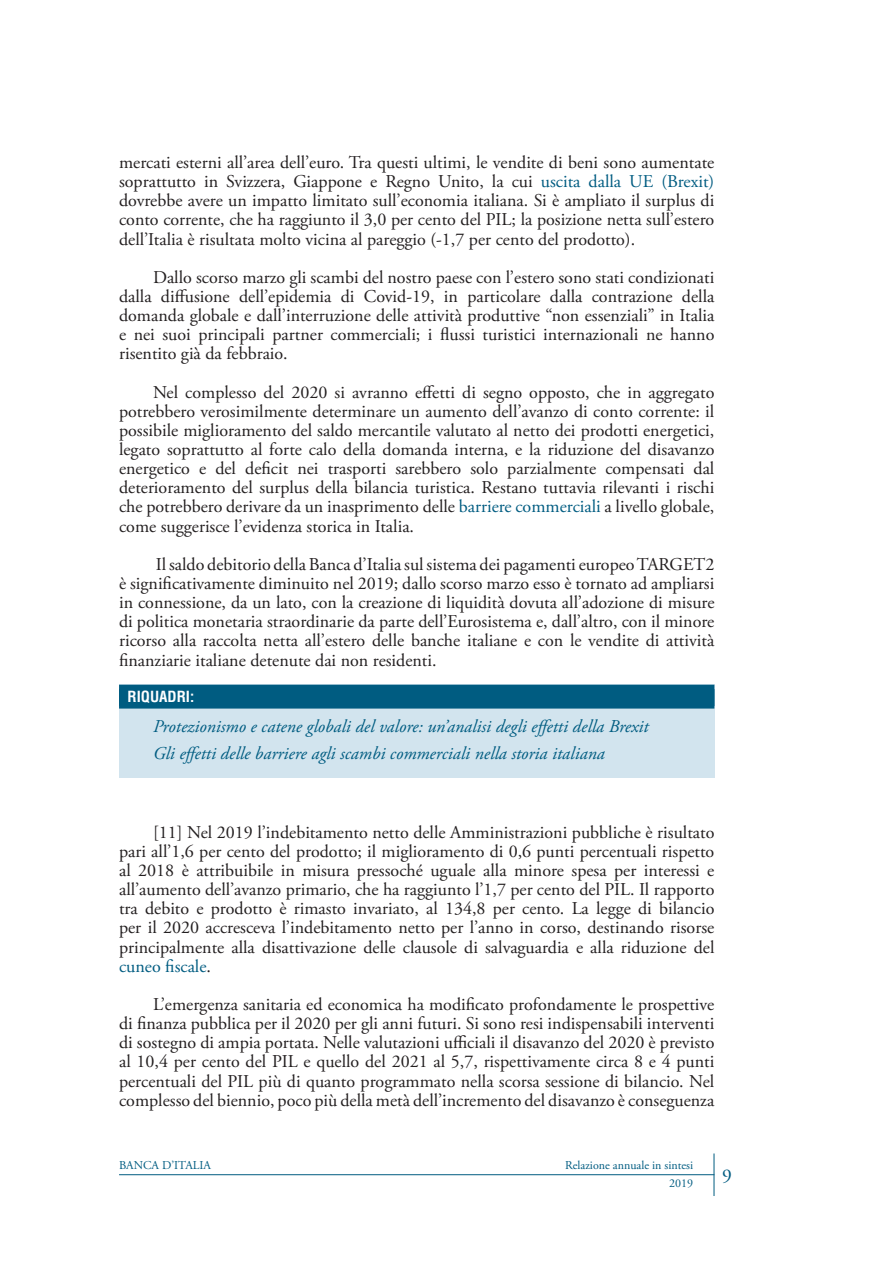
<style>
.page{position:relative;width:893px;height:1263px;background:#fff}
.page>*{position:absolute;margin:0;border:0;box-sizing:border-box;transform-origin:0 0}
.t1{font:19.5px "Adobe Garamond Pro";color:#005c81}
.PARAGRAFO__Testo{font:18px/19.2px "Adobe Garamond Pro";color:#231f20;text-align:justify}
.PARAGRAFO__Box{font:italic 18px "Adobe Garamond Pro";color:#005c81}
.TITOLO__Box{font:700 condensed 15px "Helvetica LT Std";color:#fff}
.t2{font:12px "Adobe Garamond Pro";color:#005c81}
.s1{color:#005c81}
</style>
<div class="page">
<hr style="left:119px;top:1174px;width:595px;height:1px;background:#005c81">
<hr style="left:714px;top:1153px;width:1px;height:43px;background:#005c81">
<div style="left:119px;top:685px;width:595px;height:93px;background:#d2e4ee"></div>
<div style="left:119px;top:685px;width:595px;height:21px;background:#005c81"></div>
<div style="left:119px;top:689px;width:595px;height:19px;background:#005c81"></div>
<p class="PARAGRAFO__Testo" style="left:119px;top:153px;width:597px">mercati esterni all’area dell’euro. Tra questi ultimi, le vendite di beni sono aumentate soprattutto in Svizzera, Giappone e Regno Unito, la cui <span class="s1">uscita dalla UE (Brexit) </span>dovrebbe avere un impatto limitato sull’economia italiana. Si è ampliato il surplus di conto corrente, che ha raggiunto il 3,0 per cento del PIL; la posizione netta sull’estero dell’Italia è risultata molto vicina al pareggio (-1,7 per cento del prodotto).</p>
<p class="PARAGRAFO__Testo" style="left:119px;top:268px;width:597px;text-indent:34px">Dallo scorso marzo gli scambi del nostro paese con l’estero sono stati condizionati dalla diffusione dell’epidemia di Covid-19, in particolare dalla contrazione della domanda globale e dall’interruzione delle attività produttive “non essenziali” in Italia e nei suoi principali partner commerciali; i flussi turistici internazionali ne hanno risentito già da febbraio.</p>
<p class="PARAGRAFO__Testo" style="left:119px;top:383px;width:597px;text-indent:34px">Nel complesso del 2020 si avranno effetti di segno opposto, che in aggregato potrebbero verosimilmente determinare un aumento dell’avanzo di conto corrente: il possibile miglioramento del saldo mercantile valutato al netto dei prodotti energetici, legato soprattutto al forte calo della domanda interna, e la riduzione del disavanzo energetico e del deficit nei trasporti sarebbero solo parzialmente compensati dal deterioramento del surplus della bilancia turistica. Restano tuttavia rilevanti i rischi che potrebbero derivare da un inasprimento delle <span class="s1">barriere commerciali</span> a livello globale, come suggerisce l’evidenza storica in Italia.</p>
<p class="PARAGRAFO__Testo" style="left:119px;top:555px;width:597px;text-indent:37px">Il saldo debitorio della Banca d’Italia sul sistema dei pagamenti europeo TARGET2 è significativamente diminuito nel 2019; dallo scorso marzo esso è tornato ad ampliarsi in connessione, da un lato, con la creazione di liquidità dovuta all’adozione di misure di politica monetaria straordinarie da parte dell’Eurosistema e, dall’altro, con il minore ricorso alla raccolta netta all’estero delle banche italiane e con le vendite di attività finanziarie italiane detenute dai non residenti.</p>
<h4 class="TITOLO__Box" style="left:128px;top:687px;width:68px">RIQUADRI:</h4>
<p class="PARAGRAFO__Box" style="left:153px;top:715px;width:497px">Protezionismo e catene globali del valore: un’analisi degli effetti della Brexit</p>
<p class="PARAGRAFO__Box" style="left:153px;top:742px;width:453px">Gli effetti delle barriere agli scambi commerciali nella storia italiana</p>
<p class="PARAGRAFO__Testo" style="left:119px;top:823px;width:597px;text-indent:34px">[11] Nel 2019 l’indebitamento netto delle Amministrazioni pubbliche è risultato pari all’1,6 per cento del prodotto; il miglioramento di 0,6 punti percentuali rispetto al 2018 è attribuibile in misura pressoché uguale alla minore spesa per interessi e all’aumento dell’avanzo primario, che ha raggiunto l’1,7 per cento del PIL. Il rapporto tra debito e prodotto è rimasto invariato, al 134,8 per cento. La legge di bilancio per il 2020 accresceva l’indebitamento netto per l’anno in corso, destinando risorse principalmente alla disattivazione delle clausole di salvaguardia e alla riduzione del <span class="s1">cuneo fiscale</span>.</p>
<p class="PARAGRAFO__Testo" style="left:119px;top:995px;width:597px;text-indent:34px">L’emergenza sanitaria ed economica ha modificato profondamente le prospettive di finanza pubblica per il 2020 per gli anni futuri. Si sono resi indispensabili interventi di sostegno di ampia portata. Nelle valutazioni ufficiali il disavanzo del 2020 è previsto al 10,4 per cento del PIL e quello del 2021 al 5,7, rispettivamente circa 8 e 4 punti percentuali del PIL più di quanto programmato nella scorsa sessione di bilancio. Nel complesso del biennio, poco più della metà dell’incremento del disavanzo è conseguenza</p>
<p class="t2" style="left:119px;top:1158px;width:93px">BANCA D’ITALIA</p>
<p class="t2" style="left:565px;top:1158px;width:129px">Relazione annuale in sintesi</p>
<p class="t2" style="left:669px;top:1176px;width:25px">2019</p>
<p class="t1" style="left:722px;top:1164px;width:11px">9</p>
</div>
